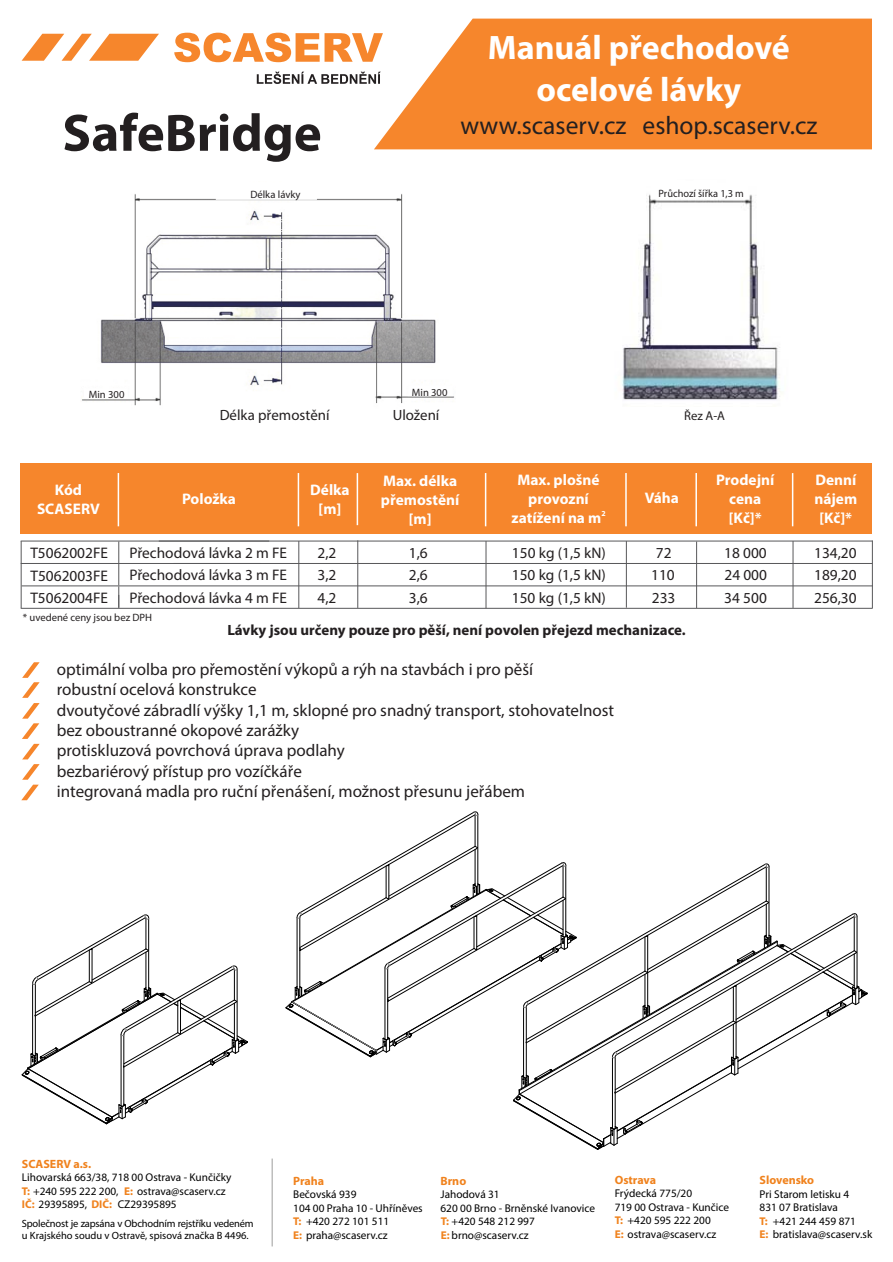
<style>
.page{position:relative;width:893px;height:1262px;background:#fff}
.page>*{position:absolute;margin:0;border:0;box-sizing:border-box;transform-origin:0 0}
.t1{font:700 52.95px "Myriad Pro";color:#231f20}
.t2{font:700 34.05px/42.2px "Myriad Pro";color:#fff;text-align:center}
.t3{font:25.5px "Myriad Pro";color:#231f20}
.t4{font:16.95px/20.4px "Myriad Pro";color:#231f20}
.t5{font:15.3px "Myriad Pro";color:#231f20}
.t6{font:700 15.3px/18.9px "Myriad Pro";color:#fff;text-align:center}
.t7{font:700 14.85px "Myriad Pro";color:#231f20}
.t8{font:14.85px "Myriad Pro";color:#231f20}
.t9{font:12.75px "Myriad Pro";color:#231f20}
.t10{font:700 12px "Myriad Pro";color:#f0821d}
.t11{font:11.25px/13.5px "Myriad Pro";color:#000}
.t12{font:10.65px "Myriad Pro";color:#231f20}
.t13{font:10.5px/12.6px "Myriad Pro";letter-spacing:-.02em;color:#000}
.t14{font:700 7.65px "Myriad Pro";color:#fff}
.s1{font-weight:700;color:#f0821d}
</style>
<div class="page">
<div style="left:21px;top:463px;width:852px;height:70px;background:#f6862c"></div>
<svg style="left:174px;top:33px;width:200px;height:29px"></svg>
<svg style="left:22px;top:34px;width:137px;height:27px"></svg>
<svg style="left:257px;top:72px;width:117px;height:12px"></svg>
<svg style="left:374px;top:19px;width:498px;height:130px;background:#f69140"></svg>
<div style="left:872px;top:0;width:20px;height:1261px;background:#fff"></div>
<img style="left:82px;top:194px;width:372px;height:212px">
<img style="left:622px;top:194px;width:158px;height:206px">
<div style="left:216px;top:182px;width:101px;height:18px;background:#fff;border:1px solid #fff"></div>
<div style="left:650px;top:182px;width:99px;height:17px;background:#fff"></div>
<div style="left:83px;top:388px;width:45px;height:10px;background:#fff"></div>
<div style="left:407px;top:385px;width:46px;height:11px;background:#fff"></div>
<hr style="left:21px;top:540px;width:851px;height:1px;background:#58585a">
<hr style="left:21px;top:541px;width:1px;height:67px;background:#58585a">
<hr style="left:298px;top:541px;width:1px;height:67px;background:#58585a">
<hr style="left:485px;top:541px;width:1px;height:67px;background:#58585a">
<hr style="left:626px;top:541px;width:1px;height:66px;background:#58585a">
<hr style="left:696px;top:541px;width:1px;height:67px;background:#58585a">
<hr style="left:792px;top:541px;width:1px;height:67px;background:#58585a">
<hr style="left:871px;top:540px;width:1px;height:68px;background:#58585a">
<hr style="left:21px;top:563px;width:851px;height:1px;background:#58585a">
<hr style="left:21px;top:608px;width:851px;height:1px;background:#58585a">
<svg style="left:118px;top:541px;width:1px;height:67px"></svg>
<hr style="left:22px;top:585px;width:850px;height:1px;background:#58585a">
<hr style="left:485px;top:473px;width:1px;height:53px;background:#fff">
<hr style="left:625px;top:473px;width:1px;height:53px;background:#fff">
<hr style="left:118px;top:473px;width:1px;height:53px;background:#fff">
<hr style="left:298px;top:473px;width:1px;height:53px;background:#fff">
<hr style="left:695px;top:473px;width:2px;height:53px;background:#fff">
<hr style="left:791px;top:473px;width:2px;height:53px;background:#fff">
<hr style="left:357px;top:540px;width:1px;height:68px;background:#58585a">
<hr style="left:356px;top:473px;width:2px;height:52px;background:#fff">
<svg style="left:21px;top:662px;width:19px;height:138px"></svg>
<svg style="left:22px;top:914px;width:226px;height:210px"></svg>
<svg style="left:286px;top:811px;width:581px;height:339px"></svg>
<hr style="left:272px;top:1158px;width:1px;height:88px;background:#9d9d9c">
<h2 class="t2" style="left:488px;top:29px;width:303px">Manuál přechodové ocelové lávky</h2>
<h3 class="t3" style="left:460px;top:116px;width:358px">www.scaserv.cz eshop.scaserv.cz</h3>
<h1 class="t1" style="left:62px;top:113px;width:261px">SafeBridge</h1>
<p class="t12" style="left:250px;top:190px;width:52px">Délka lávky</p>
<p class="t12" style="left:658px;top:189px;width:87px">Průchozí šířka 1,3 m</p>
<p class="t12" style="left:89px;top:390px;width:37px">Min 300</p>
<p class="t12" style="left:412px;top:388px;width:37px">Min 300</p>
<h3 class="t8" style="left:220px;top:410px;width:111px">Délka přemostění</h3>
<h3 class="t8" style="left:393px;top:409px;width:48px">Uložení</h3>
<p class="t9" style="left:684px;top:411px;width:42px">Řez A-A</p>
<h3 class="t6" style="left:37px;top:482px;width:64px">Kód<br>SCASERV</h3>
<h3 class="t6" style="left:182px;top:491px;width:55px">Položka</h3>
<h3 class="t6" style="left:310px;top:481px;width:41px">Délka [m]</h3>
<h3 class="t6" style="left:381px;top:472px;width:80px">Max. délka přemostění [m]</h3>
<h3 class="t6" style="left:511px;top:472px;width:91px">Max. plošné provozní zatížení na m</h3>
<p class="t14" style="left:601px;top:510px;width:6px">2</p>
<h3 class="t6" style="left:644px;top:490px;width:36px">Váha</h3>
<h3 class="t6" style="left:716px;top:472px;width:60px">Prodejní cena [Kč]*</h3>
<h3 class="t6" style="left:814px;top:471px;width:44px">Denní nájem [Kč]*</h3>
<h3 class="t5" style="left:30px;top:547px;width:79px">T5062002FE</h3>
<h3 class="t5" style="left:129px;top:547px;width:159px">Přechodová lávka 2 m FE</h3>
<h3 class="t5" style="left:317px;top:547px;width:20px">2,2</h3>
<h3 class="t5" style="left:409px;top:547px;width:20px">1,6</h3>
<h3 class="t5" style="left:512px;top:546px;width:95px">150 kg (1,5 kN)</h3>
<h3 class="t5" style="left:655px;top:547px;width:17px">72</h3>
<h3 class="t5" style="left:724px;top:547px;width:44px">18 000</h3>
<h3 class="t5" style="left:814px;top:547px;width:44px">134,20</h3>
<h3 class="t5" style="left:30px;top:570px;width:79px">T5062003FE</h3>
<h3 class="t5" style="left:129px;top:569px;width:159px">Přechodová lávka 3 m FE</h3>
<h3 class="t5" style="left:317px;top:569px;width:20px">3,2</h3>
<h3 class="t5" style="left:409px;top:569px;width:20px">2,6</h3>
<h3 class="t5" style="left:512px;top:569px;width:95px">150 kg (1,5 kN)</h3>
<h3 class="t5" style="left:651px;top:569px;width:25px">110</h3>
<h3 class="t5" style="left:724px;top:569px;width:44px">24 000</h3>
<h3 class="t5" style="left:814px;top:569px;width:44px">189,20</h3>
<h3 class="t5" style="left:30px;top:592px;width:79px">T5062004FE</h3>
<h3 class="t5" style="left:129px;top:591px;width:159px">Přechodová lávka 4 m FE</h3>
<h3 class="t5" style="left:317px;top:591px;width:20px">4,2</h3>
<h3 class="t5" style="left:409px;top:591px;width:20px">3,6</h3>
<h3 class="t5" style="left:512px;top:591px;width:95px">150 kg (1,5 kN)</h3>
<h3 class="t5" style="left:652px;top:591px;width:25px">233</h3>
<h3 class="t5" style="left:724px;top:591px;width:44px">34 500</h3>
<h3 class="t5" style="left:814px;top:591px;width:44px">256,30</h3>
<p class="t12" style="left:23px;top:614px;width:131px">* uvedené ceny jsou bez DPH</p>
<p class="t4" style="left:57px;top:660px;width:559px">optimální volba pro přemostění výkopů a rýh na stavbách i pro pěší<br>robustní ocelová konstrukce<br>dvoutyčové zábradlí výšky 1,1 m, sklopné pro snadný transport, stohovatelnost bez oboustranné okopové zarážky<br>protiskluzová povrchová úprava podlahy<br>bezbariérový přístup pro vozíčkáře<br>integrovaná madla pro ruční přenášení, možnost přesunu jeřábem</p>
<h3 class="t7" style="left:227px;top:624px;width:460px">Lávky jsou určeny pouze pro pěší, není povolen přejezd mechanizace.</h3>
<p class="t10" style="left:22px;top:1159px;width:71px">SCASERV a.s.</p>
<p class="t11" style="left:22px;top:1171px;width:211px">Lihovarská 663/38, 718 00 Ostrava - Kunčičky<br><span class="s1">T:</span> +240 595 222 200, <span class="s1">E:</span> ostrava@scaserv.cz<br><span class="s1">IČ:</span> 29395895, <span class="s1">DIČ:</span> CZ29395895</p>
<p class="t13" style="left:22px;top:1217px;width:233px">Společnost je zapsána v Obchodním rejstříku vedeném u Krajského soudu v Ostravě, spisová značka B 4496.</p>
<p class="t10" style="left:293px;top:1176px;width:33px">Praha</p>
<p class="t11" style="left:293px;top:1188px;width:131px">Bečovská 939<br>104 00 Praha 10 - Uhříněves<br><span class="s1">T:</span> +420 272 101 511<br><span class="s1">E:</span> praha@scaserv.cz</p>
<p class="t10" style="left:440px;top:1176px;width:27px">Brno</p>
<p class="t11" style="left:440px;top:1188px;width:156px">Jahodová 31<br>620 00 Brno - Brněnské Ivanovice<br><span class="s1">T:</span> +420 548 212 997<br><span class="s1">E:</span> brno@scaserv.cz</p>
<p class="t10" style="left:614px;top:1175px;width:43px">Ostrava</p>
<p class="t11" style="left:614px;top:1214px;width:103px"><span class="s1">T:</span> +420 595 222 200<br><span class="s1">E:</span> ostrava@scaserv.cz</p>
<p class="t11" style="left:614px;top:1187px;width:116px">Frýdecká 775/20<br>719 00 Ostrava - Kunčice</p>
<p class="t10" style="left:759px;top:1175px;width:56px">Slovensko</p>
<p class="t11" style="left:759px;top:1188px;width:114px">Pri Starom letisku 4<br>831 07 Bratislava<br><span class="s1">T:</span> +421 244 459 871<br><span class="s1">E:</span> bratislava@scaserv.sk</p>
</div>
